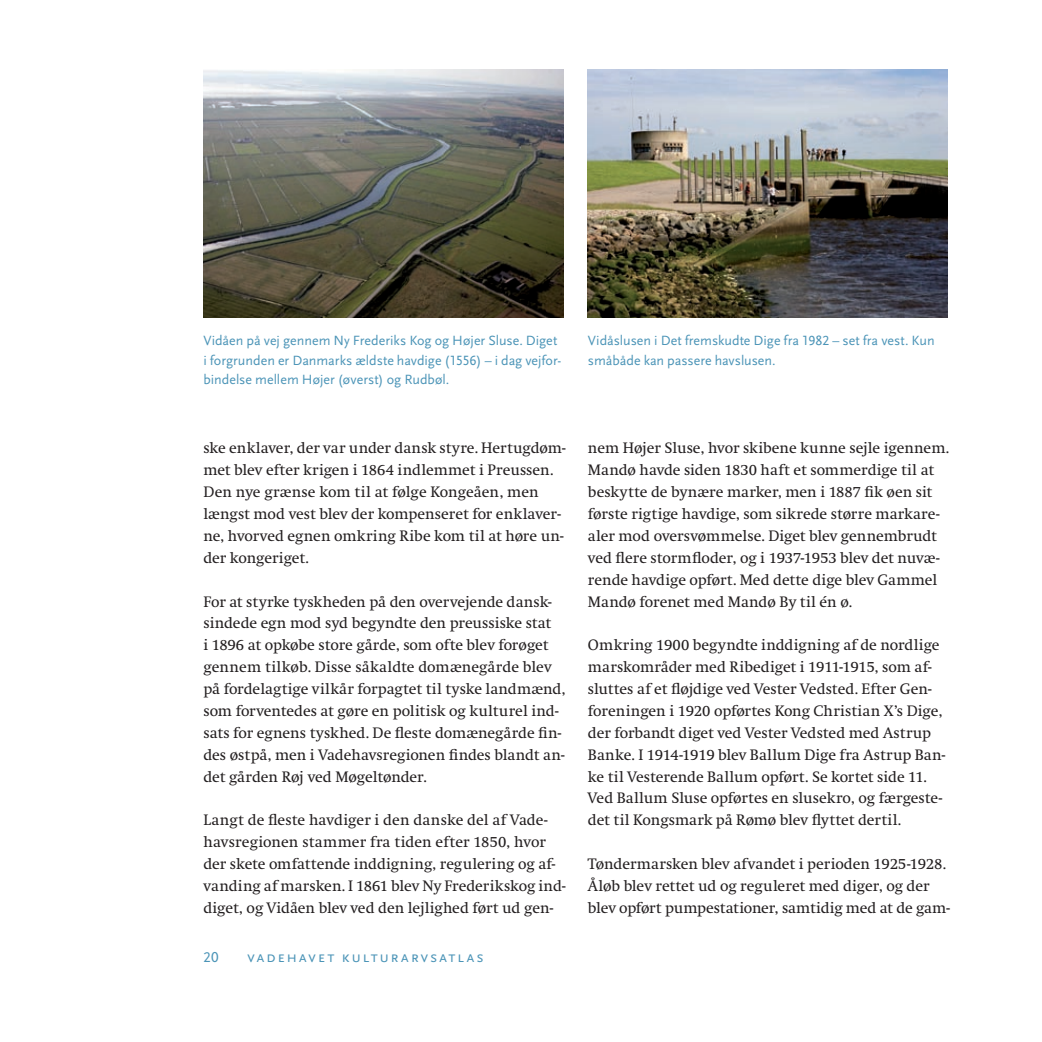
<style>
.page{position:relative;width:1042px;height:1042px;background:#fff}
.page>*{position:absolute;margin:0;border:0;box-sizing:border-box;transform-origin:0 0}
.t1{font:15.75px/21.9px "Swift";letter-spacing:-.005em;color:#231f20}
.t2{font:15.75px "Scala Sans Caps";letter-spacing:.105em;color:#4b94b7}
.t3{font:14.88px "Scala Sans LF";color:#4b94b7}
.t4{font:14px/19.2px "Scala Sans LF";color:#4b94b7}
</style>
<div class="page">
<img style="left:203px;top:69px;width:360px;height:248px">
<img style="left:588px;top:69px;width:359px;height:248px">
<p class="t4" style="left:203px;top:331px;width:359px">Vidåen på vej gennem Ny Fre-deriks Kog og Højer Sluse. Diget i forgrunden er Danmarks ældste havdige (1556) – i dag vejfor&shy;bindelse mellem Højer (øverst) og Rudbøl.</p>
<p class="t4" style="left:588px;top:331px;width:348px">Vidåslusen i Det fremskudte Dige fra 1982 – set fra vest. Kun småbåde kan passere havslusen.</p>
<p class="t1" style="left:203px;top:438px;width:364px">ske enklaver, der var under dansk styre. Hertug-døm&shy;met blev efter krigen i 1864 indlemmet i Preus- sen.<br>Den nye grænse kom til at følge Kongeåen, men længst mod vest blev der kompenseret for enklaver&shy;ne, hvorved egnen omkring Ribe kom til at høre un&shy;der kongeriget.</p>
<p class="t1" style="left:203px;top:591px;width:364px">For at styrke tyskheden på den overvejende dansk&shy;sindede egn mod syd begyndte den preussiske stat<br>i 1896 at opkøbe store gårde, som ofte blev forøget gennem tilkøb. Disse såkaldte domænegårde blev på fordelagtige vilkår forpagtet til tyske landmænd, som forventedes at gøre en politisk og kulturel ind&shy;sats for egnens tyskhed. De fleste domænegårde fin&shy;des østpå, men i Vadehavsregionen findes blandt an&shy;det gården Røj ved Møgeltønder.</p>
<p class="t1" style="left:203px;top:809px;width:364px">Langt de fleste havdiger i den danske del af Vade&shy;havs-regionen stammer fra tiden efter 1850, hvor der skete omfattende inddigning, regulering og af&shy;vanding af marsken. I 1861 blev Ny Frederikskog ind&shy;diget, og Vidåen blev ved den lejlighed ført ud gen-</p>
<p class="t3" style="left:203px;top:949px;width:17px">20</p>
<p class="t2" style="left:247px;top:948px;width:238px">vadehavet kulturarvsatlas</p>
<p class="t1" style="left:588px;top:438px;width:363px">nem Højer Sluse, hvor skibene kunne sejle igennem.<br>Mandø havde siden 1830 haft et sommerdige til at beskytte de bynære marker, men i 1887 fik øen sit første rigtige havdige, som sikrede større markare&shy;aler mod oversvømmelse. Diget blev gennembrudt ved flere stormfloder, og i 1937-1953 blev det nuvæ&shy;rende havdige opført. Med dette dige blev Gammel Mandø forenet med Mandø By til én ø.</p>
<p class="t1" style="left:588px;top:634px;width:359px">Omkring 1900 begyndte inddigning af de nordlige marskområder med Ribediget i 1911-1915, som af&shy;sluttes af et fløjdige ved Vester Vedsted. Efter Gen&shy;foreningen i 1920 opførtes Kong Christian X’s Dige, der forbandt diget ved Vester Vedsted med Astrup Banke. I 1914-1919 blev Ballum Dige fra Astrup Ban&shy;ke til Vesterende Ballum opført. Se kortet side 11.<br>Ved Ballum Sluse opførtes en slusekro, og færgeste&shy;det til Kongs-mark på Rømø blev flyttet dertil.</p>
<p class="t1" style="left:588px;top:853px;width:363px">Tøndermarsken blev afvandet i perioden 1925-1928.<br>Åløb blev rettet ud og reguleret med diger, og der blev opført pumpestationer, samtidig med at de gam-</p>
</div>
